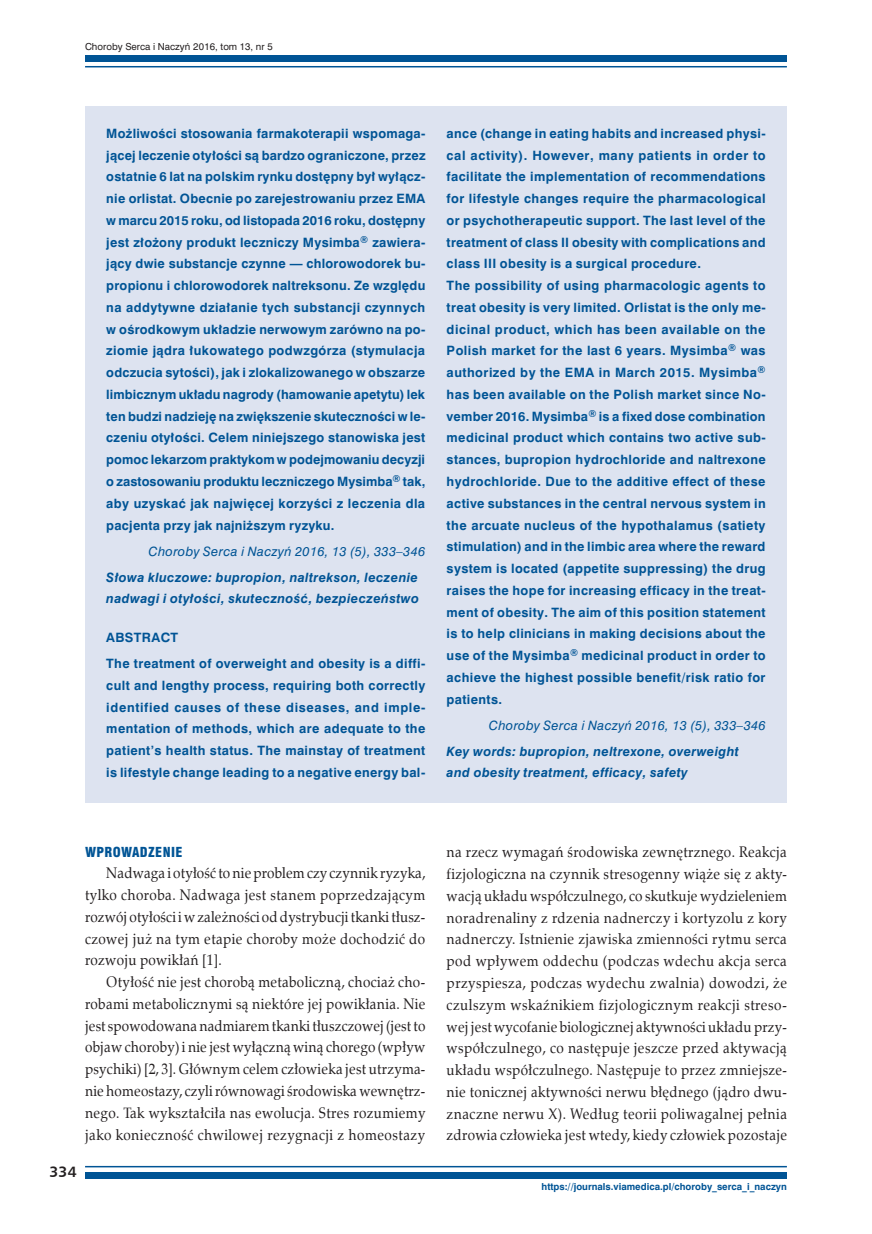
<style>
.page{position:relative;width:872px;height:1234px;background:#fff}
.page>*{position:absolute;margin:0;border:0;box-sizing:border-box;transform-origin:0 0}
.TXT2_-_Tekst_-_nastę{font:15px/21.8px "Zapf Calligr EU";letter-spacing:.03em;color:#231f20;text-align:justify;scale:.9 1}
.t1{font:700 15px "Humnst 777 EU";color:#231f20}
.S_-_Śródtytuł_1{font:13.5px "Swis 721 Blk Cn EU";letter-spacing:.025em;color:#005495}
._05_-_streszczenie_t{font:700 12px/21.8px "Swis 721 PL";letter-spacing:.03em;color:#005495;text-align:justify}
._05_-_Slowa_kluczowe{font:italic 700 12px/21.8px "Swis 721 PL";letter-spacing:.03em;color:#005495}
._05_-_adres_biblio{font:italic 12px "Swis 721 PL";letter-spacing:.03em;color:#005495}
._05_-_Streszczenie_t{font:700 12px "Swis 721 PL";letter-spacing:.03em;color:#005495}
.t2{font:700 9px "Swis 721 PL";color:#005495}
.t3{font:9px "Swis 721 PL";color:#231f20}
</style>
<div class="page">
<div style="left:85px;top:55px;width:702px;height:7px;background:#005495"></div>
<hr style="left:85px;top:66px;width:702px;height:1px;background:#005495">
<div style="left:85px;top:1171px;width:702px;height:7px;background:#005495"></div>
<hr style="left:85px;top:1165px;width:702px;height:2px;background:#005495">
<div style="left:85px;top:106px;width:702px;height:696px;background:#dde3f0"></div>
<p class="t3" style="left:85px;top:40px;width:189px">Choroby Serca i Naczyń 2016, tom 13, nr 5</p>
<p class="_05_-_streszczenie_t" style="left:106px;top:122px;width:321px">Możliwości stosowania farmakoterapii wspomaga&shy;jącej leczenie otyłości są bardzo ograniczone, przez ostatnie 6 lat na polskim rynku dostępny był wyłącz&shy;nie orlistat. Obecnie po zarejestrowaniu przez EMA w marcu 2015 roku, od listopada 2016 roku, dostępny jest złożony produkt leczniczy Mysimba<sup>®</sup> zawiera&shy;jący dwie substancje czynne — chlorowodorek bu&shy;propionu i chlorowodorek naltreksonu. Ze względu na addytywne działanie tych substancji czynnych w ośrodkowym układzie nerwowym zarówno na po&shy;ziomie jądra łukowatego podwzgórza (stymulacja odczucia sytości), jak i zlokalizowanego w obszarze limbicznym układu nagrody (hamowanie apetytu) lek ten budzi nadzieję na zwiększenie skuteczności w le&shy;czeniu otyłości. Celem niniejszego stanowiska jest pomoc lekarzom praktykom w podejmowaniu decyzji o zastosowaniu produktu leczniczego Mysimba<sup>®</sup> tak, aby uzyskać jak najwięcej korzyści z leczenia dla pacjenta przy jak najniższym ryzyku.</p>
<p class="_05_-_adres_biblio" style="left:148px;top:543px;width:278px">Choroby Serca i Naczyń 2016, 13 (5), 333–346</p>
<p class="_05_-_Slowa_kluczowe" style="left:106px;top:566px;width:314px">Słowa kluczowe: bupropion, naltrekson, leczenie nadwagi i otyłości, skuteczność, bezpieczeństwo</p>
<p class="_05_-_Streszczenie_t" style="left:106px;top:629px;width:73px">ABSTRACT</p>
<p class="_05_-_streszczenie_t" style="left:106px;top:652px;width:321px">The treatment of overweight and obesity is a diffi&shy;cult and lengthy process, requiring both correctly identified causes of these diseases, and imple&shy;mentation of methods, which are adequate to the patient’s health status. The mainstay of treatment is lifestyle change leading to a negative energy bal-</p>
<p class="_05_-_streszczenie_t" style="left:446px;top:122px;width:321px">ance (change in eating habits and increased physi&shy;cal activity). However, many patients in order to facilitate the implementation of recommendations for lifestyle changes require the pharmacological or psychotherapeutic support. The last level of the treatment of class II obesity with complications and class III obesity is a surgical procedure.</p>
<p class="_05_-_streszczenie_t" style="left:446px;top:274px;width:321px">The possibility of using pharmacologic agents to treat obesity is very limited. Orlistat is the only me&shy;dicinal product, which has been available on the Polish market for the last 6 years. Mysimba<sup>®</sup> was authorized by the EMA in March 2015. Mysimba<sup>® </sup>has been available on the Polish market since No&shy;vember 2016. Mysimba<sup>®</sup> is a fixed dose combination medicinal product which contains two active sub&shy;stances, bupropion hydrochloride and naltrexone hydrochloride. Due to the additive effect of these active substances in the central nervous system in the arcuate nucleus of the hypothalamus (satiety stimulation) and in the limbic area where the reward system is located (appetite suppressing) the drug raises the hope for increasing efficacy in the treat&shy;ment of obesity. The aim of this position statement is to help clinicians in making decisions about the use of the Mysimba<sup>®</sup> medicinal product in order to achieve the highest possible benefit/risk ratio for patients.</p>
<p class="_05_-_adres_biblio" style="left:489px;top:717px;width:278px">Choroby Serca i Naczyń 2016, 13 (5), 333–346</p>
<p class="_05_-_Slowa_kluczowe" style="left:446px;top:740px;width:294px">Key words: bupropion, neltrexone, overweight and obesity treatment, efficacy, safety</p>
<p class="S_-_Śródtytuł_1" style="left:85px;top:843px;width:99px">WPROWADZENIE</p>
<p class="TXT2_-_Tekst_-_nastę" style="left:85px;top:862px;width:379px;text-indent:21px">Nadwaga i otyłość to nie problem czy czynnik ryzyka, tylko choroba. Nadwaga jest stanem poprzedzającym rozwój otyłości i w zależności od dystrybucji tkanki tłusz&shy;czowej już na tym etapie choroby może dochodzić do rozwoju powikłań [1].</p>
<p class="TXT2_-_Tekst_-_nastę" style="left:85px;top:971px;width:380px;text-indent:21px">Otyłość nie jest chorobą metaboliczną, chociaż cho&shy;robami metabolicznymi są niektóre jej powikłania. Nie jest spowodowana nadmiarem tkanki tłuszczowej (jest to objaw choroby) i nie jest wyłączną winą chorego (wpływ psychiki) [2, 3]. Głównym celem człowieka jest utrzyma&shy;nie homeostazy, czyli równowagi środowiska wewnętrz&shy;nego. Tak wykształciła nas ewolucja. Stres rozumiemy jako konieczność chwilowej rezygnacji z homeostazy</p>
<p class="t1" style="left:49px;top:1162px;width:29px">334</p>
<p class="TXT2_-_Tekst_-_nastę" style="left:446px;top:841px;width:380px">na rzecz wymagań środowiska zewnętrznego. Reakcja fizjologiczna na czynnik stresogenny wiąże się z akty&shy;wacją układu współczulnego, co skutkuje wydzieleniem noradrenaliny z rdzenia nadnerczy i kortyzolu z kory nadnerczy. Istnienie zjawiska zmienności rytmu serca pod wpływem oddechu (podczas wdechu akcja serca przyspiesza, podczas wydechu zwalnia) dowodzi, że czulszym wskaźnikiem fizjologicznym reakcji streso&shy;wej jest wycofanie biologicznej aktywności układu przy&shy;współczulnego, co następuje jeszcze przed aktywacją układu współczulnego. Następuje to przez zmniejsze&shy;nie tonicznej aktywności nerwu błędnego (jądro dwu&shy;znaczne nerwu X). Według teorii poliwagalnej pełnia zdrowia człowieka jest wtedy, kiedy człowiek pozostaje</p>
<p class="t2" style="left:541px;top:1180px;width:247px">https://journals.viamedica.pl/choroby_serca_i_naczyn</p>
</div>
